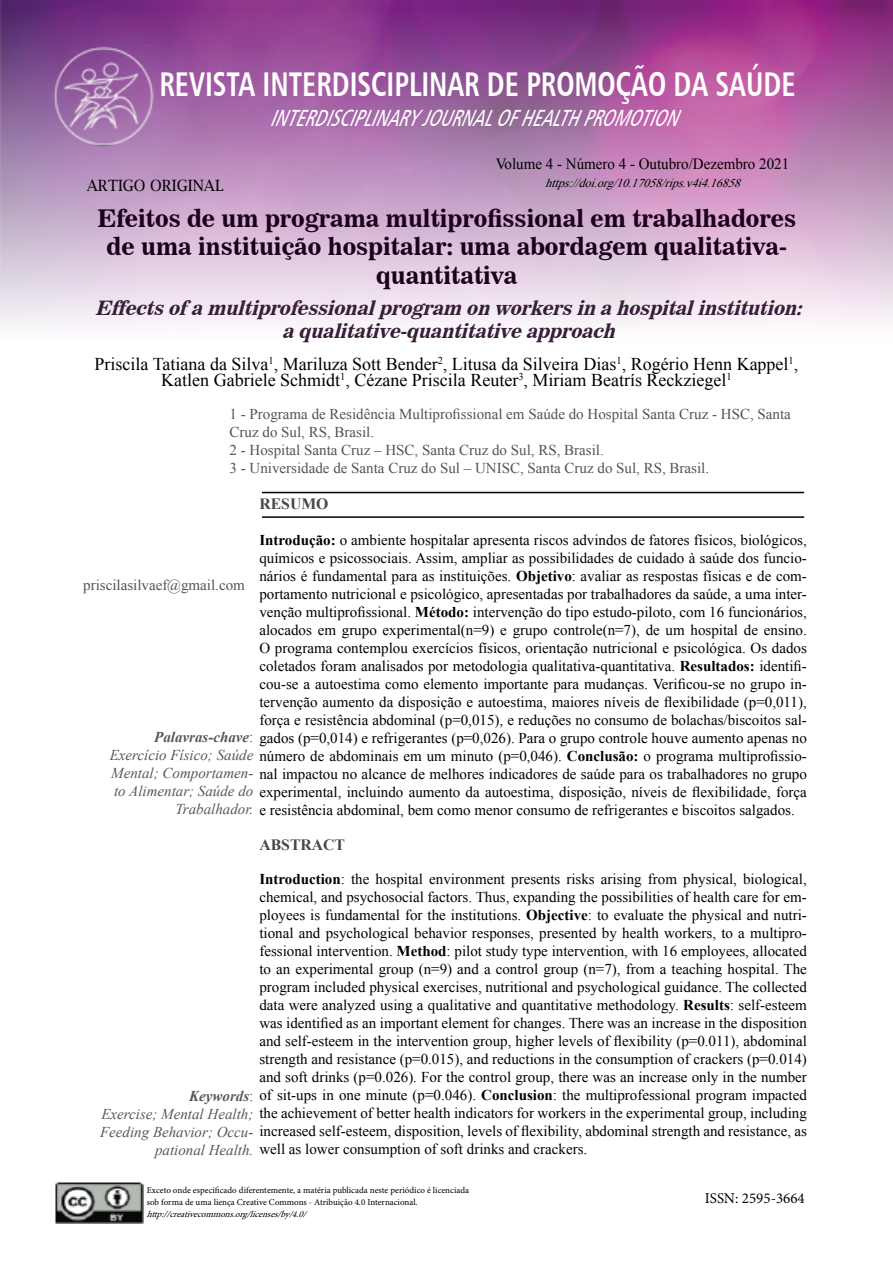
<style>
.page{position:relative;width:893px;height:1263px;background:#fff}
.page>*{position:absolute;margin:0;border:0;box-sizing:border-box;transform-origin:0 0}
.t1{font:34.35px "Humanist 777 BT Bold Condensed B";color:#fff;scale:.84 1}
.t2{font:24px/28.5px "News 706 BT Bold C";color:#1c001d;text-align:center}
.t3{font:italic 23.4px "Humanist 777 BT Roman Condensed B";color:#fff;scale:.84 1}
.t4{font:italic 19.5px/23.4px "News 706 BT Bold C";color:#371e39;text-align:center}
.t5{font:18px/16.5px "Times New Roman";color:#000;text-align:center}
.t6{font:700 15.75px "Times New Roman";color:#474746}
.t7{font:15.6px "Times New Roman";color:#000;scale:.96 1}
.t8{font:15.6px "Lucida Bright";color:#000;scale:.96 1}
.t9{font:15px "Times New Roman";color:#000}
.t10{font:15px/18px "Times New Roman";color:#555454}
.t11{font:15px "Minion Pro";color:#000}
.t12{font:italic 12px "Times New Roman";color:#000}
.t13{font:9px/12px "Minion Pro";color:#000}
.t14{font:italic 9px "Minion Pro";color:#000}
.s1{font-weight:700}
.s2{font-weight:700;font-style:italic;color:#575756}
.s3{color:#575756}
.s4{font-style:italic;color:#575756}
</style>
<div class="page">
<img style="left:0;top:0;width:893px;height:326px">
<img style="left:55px;top:1182px;width:88px;height:41px">
<hr style="left:262px;top:492px;width:542px;height:1px;background:#000">
<hr style="left:262px;top:516px;width:542px;height:2px;background:#000">
<img style="left:44px;top:45px;width:113px;height:106px">
<h1 class="t1" style="left:160px;top:63px;width:758px">REVISTA INTERDISCIPLINAR DE PROMOÇÃO DA SAÚDE</h1>
<h3 class="t3" style="left:270px;top:104px;width:500px">INTERDISCIPLINARYJOURNALOFHEALTHPROMOTION</h3>
<p class="t7" style="left:496px;top:154px;width:307px">Volume 4 - Número 4 - Outubro/Dezembro 2021</p>
<p class="t12" style="left:545px;top:175px;width:202px">https://doi.org/10.17058/rips.v4i4.16858</p>
<p class="t8" style="left:87px;top:177px;width:144px">ARTIGO ORIGINAL</p>
<h2 class="t2" style="left:97px;top:204px;width:700px">Efeitos de um programa multiprofissional em trabalhadores de uma instituição hospitalar: uma abordagem qualitativa&shy;quantitativa</h2>
<h3 class="t4" style="left:95px;top:296px;width:714px">Effectsof amultiprofessionalprogram on workersin ahospitalinstitution: aqualitative-quantitativeapproach</h3>
<p class="t5" style="left:95px;top:355px;width:705px">Priscila Tatiana da Silva<sup>1</sup>, Mariluza Sott Bender<sup>2</sup>, Litusa da Silveira Dias<sup>1</sup>, Rogério Henn Kappel<sup>1</sup>,<br>Katlen Gabriele Schmidt<sup>1</sup>, Cézane Priscila Reuter<sup>3</sup>, Miriam Beatrís Reckziegel<sup>1</sup></p>
<p class="t10" style="left:230px;top:405px;width:563px">1 - Programa de Residência Multiprofissional em Saúde do Hospital Santa Cruz - HSC, Santa Cruz do Sul, RS, Brasil.<br>2 - Hospital Santa Cruz – HSC, Santa Cruz do Sul, RS, Brasil.<br>3 - Universidade de Santa Cruz do Sul – UNISC, Santa Cruz do Sul, RS, Brasil.</p>
<p class="t6" style="left:259px;top:493px;width:71px">RESUMO</p>
<p class="t9" style="left:259px;top:530px;width:549px"><span class="s1">Introdução:</span> o ambiente hospitalar apresenta riscos advindos de fatores físicos, biológicos,</p>
<p class="t9" style="left:259px;top:548px;width:549px">químicos e psicossociais. Assim, ampliar as possibilidades de cuidado à saúde dos funcio-</p>
<p class="t9" style="left:259px;top:566px;width:549px">nários é fundamental para as instituições. <span class="s1">Objetivo</span>: avaliar as respostas físicas e de com-</p>
<p class="t9" style="left:259px;top:584px;width:549px">portamento nutricional e psicológico, apresentadas por trabalhadores da saúde, a uma inter-</p>
<p class="t9" style="left:259px;top:602px;width:549px">venção multiprofissional. <span class="s1">Método:</span> intervenção do tipo estudo-piloto, com 16 funcionários,</p>
<p class="t9" style="left:259px;top:620px;width:549px">alocados em grupo experimental(n=9) e grupo controle(n=7), de um hospital de ensino.</p>
<p class="t9" style="left:259px;top:638px;width:549px">O programa contemplou exercícios físicos, orientação nutricional e psicológica. Os dados</p>
<p class="t9" style="left:259px;top:656px;width:549px">coletados foram analisados por metodologia qualitativa-quantitativa. <span class="s1">Resultados:</span> identifi-</p>
<p class="t9" style="left:259px;top:674px;width:549px">cou-se a autoestima como elemento importante para mudanças. Verificou-se no grupo in-</p>
<p class="t9" style="left:259px;top:692px;width:549px">tervenção aumento da disposição e autoestima, maiores níveis de flexibilidade (p=0,011),</p>
<p class="t9" style="left:259px;top:710px;width:549px">força e resistência abdominal (p=0,015), e reduções no consumo de bolachas/biscoitos sal-</p>
<p class="t9" style="left:154px;top:728px;width:654px"><span class="s2">Palavras-chave</span><span class="s3">:</span> gados (p=0,014) e refrigerantes (p=0,026). Para o grupo controle houve aumento apenas no</p>
<p class="t9" style="left:110px;top:746px;width:698px"><span class="s4">Exercício Físico; Saúde</span> número de abdominais em um minuto (p=0,046). <span class="s1">Conclusão:</span> o programa multiprofissio-</p>
<p class="t9" style="left:111px;top:764px;width:697px"><span class="s4">Mental; Comportamen-</span> nal impactou no alcance de melhores indicadores de saúde para os trabalhadores no grupo</p>
<p class="t9" style="left:114px;top:782px;width:694px"><span class="s4">to Alimentar; Saúde do</span> experimental, incluindo aumento da autoestima, disposição, níveis de flexibilidade, força</p>
<p class="t9" style="left:175px;top:800px;width:621px"><span class="s4">Trabalhador.</span> e resistência abdominal, bem como menor consumo de refrigerantes e biscoitos salgados.</p>
<p class="t6" style="left:259px;top:834px;width:87px">ABSTRACT</p>
<p class="t9" style="left:259px;top:869px;width:549px"><span class="s1">Introduction</span>: the hospital environment presents risks arising from physical, biological,</p>
<p class="t9" style="left:259px;top:887px;width:549px">chemical, and psychosocial factors. Thus, expanding the possibilities of health care for em-</p>
<p class="t9" style="left:259px;top:905px;width:549px">ployees is fundamental for the institutions. <span class="s1">Objective</span>: to evaluate the physical and nutri-</p>
<p class="t9" style="left:259px;top:923px;width:549px">tional and psychological behavior responses, presented by health workers, to a multipro-</p>
<p class="t9" style="left:259px;top:941px;width:549px">fessional intervention. <span class="s1">Method</span>: pilot study type intervention, with 16 employees, allocated</p>
<p class="t9" style="left:259px;top:959px;width:549px">to an experimental group (n=9) and a control group (n=7), from a teaching hospital. The</p>
<p class="t9" style="left:259px;top:977px;width:549px">program included physical exercises, nutritional and psychological guidance. The collected</p>
<p class="t9" style="left:259px;top:995px;width:549px">data were analyzed using a qualitative and quantitative methodology. <span class="s1">Results</span>: self-esteem</p>
<p class="t9" style="left:259px;top:1013px;width:549px">was identified as an important element for changes. There was an increase in the disposition</p>
<p class="t9" style="left:259px;top:1031px;width:549px">and self-esteem in the intervention group, higher levels of flexibility (p=0.011), abdominal</p>
<p class="t9" style="left:259px;top:1049px;width:549px">strength and resistance (p=0.015), and reductions in the consumption of crackers (p=0.014)</p>
<p class="t9" style="left:259px;top:1067px;width:549px">and soft drinks (p=0.026). For the control group, there was an increase only in the number</p>
<p class="t9" style="left:189px;top:1085px;width:619px"><span class="s2">Keywords</span><span class="s3">:</span> of sit-ups in one minute (p=0.046). <span class="s1">Conclusion</span>: the multiprofessional program impacted</p>
<p class="t9" style="left:101px;top:1103px;width:707px"><span class="s4">Exercise; Mental Health;</span> the achievement of better health indicators for workers in the experimental group, including</p>
<p class="t9" style="left:100px;top:1121px;width:708px"><span class="s4">Feeding Behavior; Occu-</span> increased self-esteem, disposition, levels of flexibility, abdominal strength and resistance, as</p>
<p class="t9" style="left:155px;top:1139px;width:434px"><span class="s4">pational Health.</span> well as lower consumption of soft drinks and crackers.</p>
<p class="t10" style="left:83px;top:576px;width:163px">priscilasilvaef@gmail.com</p>
<p class="t13" style="left:147px;top:1184px;width:324px">Exceto onde especificado diferentemente, a matéria publicada neste periódico é licenciada sob forma de uma liença Creative Commons - Atribuição 4.0 Internacional.</p>
<p class="t14" style="left:147px;top:1208px;width:165px">http://creativecommons.org/licenses/by/4.0/</p>
<p class="t11" style="left:705px;top:1188px;width:102px">ISSN: 2595-3664</p>
</div>
